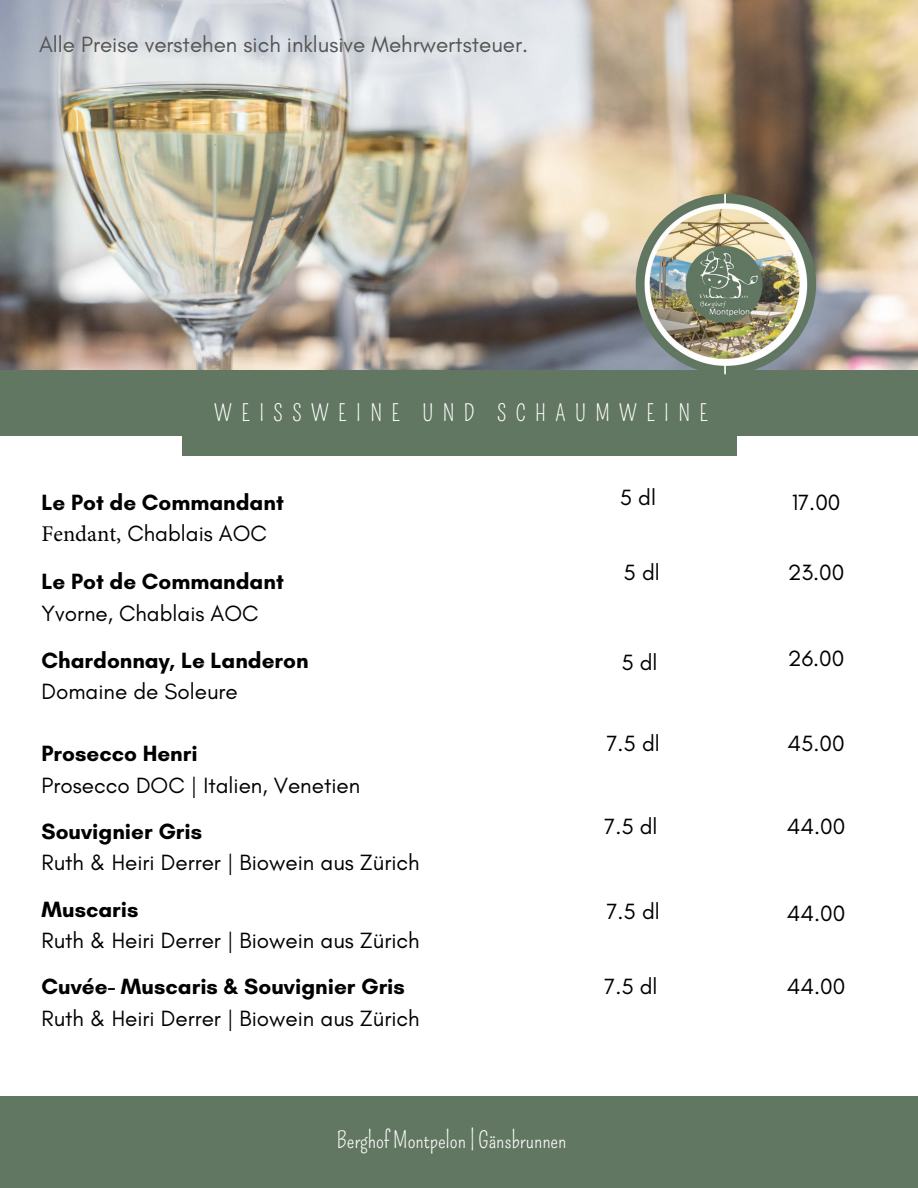
<style>
.page{position:relative;width:918px;height:1188px;background:#fff}
.page>*{position:absolute;margin:0;border:0;box-sizing:border-box;transform-origin:0 0}
.t1{font:22.5px "Glacial Indifference";color:#000}
.t2{font:700 22.5px/31px "Glacial Indifference";color:#000}
.t3{font:22.5px "Glacial Indifference";color:#545454}
.t4{font:22.5px "Pompiere";color:#fff}
.t5{font:22.5px "Pompiere";letter-spacing:.41em;color:#fff}
.s1{font-family:"Minion Pro";font-weight:400}
.s2{font-weight:400}
</style>
<div class="page">
<img style="left:0;top:0;width:918px;height:370px">
<div style="left:0;top:370px;width:918px;height:66px;background:#627762"></div>
<div style="left:182px;top:391px;width:554px;height:64px;background:#627762"></div>
<div style="left:0;top:1096px;width:918px;height:92px;background:#627762"></div>
<img style="left:636px;top:194px;width:180px;height:180px;border-radius:50%">
<p class="t3" style="left:39px;top:31px;width:491px">Alle Preise verstehen sich inklusive Mehrwertsteuer.</p>
<p class="t5" style="left:214px;top:400px;width:495px">WEISSWEINE UND SCHAUMWEINE</p>
<p class="t2" style="left:42px;top:487px;width:244px">Le Pot de Commandant<br><span class="s1">Fendant,</span> <span class="s2">Chablais AOC</span></p>
<p class="t2" style="left:42px;top:566px;width:244px">Le Pot de Commandant</p>
<p class="t1" style="left:42px;top:599px;width:219px">Yvorne, Chablais AOC</p>
<p class="t2" style="left:42px;top:645px;width:269px">Chardonnay, Le Landeron</p>
<p class="t1" style="left:42px;top:678px;width:198px">Domaine de Soleure</p>
<p class="t1" style="left:620px;top:484px;width:38px">5 dl</p>
<p class="t1" style="left:624px;top:558px;width:38px">5 dl</p>
<p class="t1" style="left:621px;top:649px;width:38px">5 dl</p>
<p class="t1" style="left:792px;top:489px;width:50px">17.00</p>
<p class="t1" style="left:788px;top:558px;width:58px">23.00</p>
<p class="t1" style="left:788px;top:644px;width:58px">26.00</p>
<p class="t2" style="left:42px;top:738px;width:158px">Prosecco Henri</p>
<p class="t1" style="left:42px;top:771px;width:320px">Prosecco DOC | Italien, Venetien</p>
<p class="t2" style="left:42px;top:816px;width:162px">Souvignier Gris</p>
<p class="t1" style="left:42px;top:849px;width:380px">Ruth &amp; Heiri Derrer | Biowein aus Zürich</p>
<p class="t2" style="left:42px;top:893px;width:99px">Muscaris</p>
<p class="t1" style="left:42px;top:927px;width:380px">Ruth &amp; Heiri Derrer | Biowein aus Zürich</p>
<p class="t2" style="left:42px;top:971px;width:365px">Cuvée- Muscaris &amp; Souvignier Gris</p>
<p class="t1" style="left:42px;top:1004px;width:380px">Ruth &amp; Heiri Derrer | Biowein aus Zürich</p>
<p class="t4" style="left:337px;top:1127px;width:231px">Berghof Montpelon | Gänsbrunnen</p>
<p class="t1" style="left:606px;top:730px;width:55px">7.5 dl</p>
<p class="t1" style="left:604px;top:812px;width:55px">7.5 dl</p>
<p class="t1" style="left:788px;top:730px;width:59px">45.00</p>
<p class="t1" style="left:787px;top:812px;width:60px">44.00</p>
<p class="t1" style="left:606px;top:898px;width:55px">7.5 dl</p>
<p class="t1" style="left:787px;top:899px;width:60px">44.00</p>
<p class="t1" style="left:604px;top:973px;width:55px">7.5 dl</p>
<p class="t1" style="left:787px;top:973px;width:60px">44.00</p>
</div>
